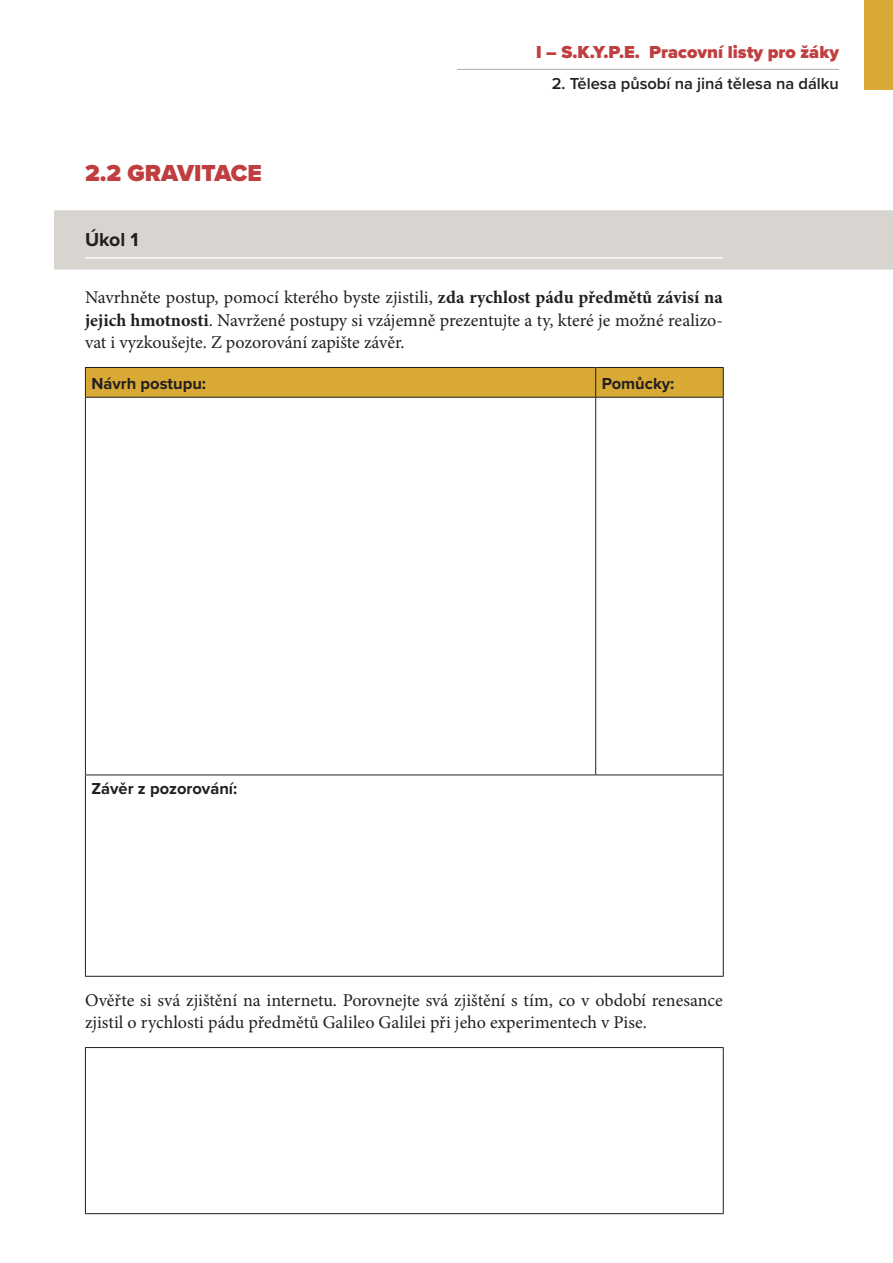
<style>
.page{position:relative;width:893px;height:1263px;background:#fff}
.page>*{position:absolute;margin:0;border:0;box-sizing:border-box;transform-origin:0 0}
.t1{font:900 24px "Proxima Nova";color:#c03e3f}
.t2{font:700 19.5px "Proxima Nova";color:#231f20}
.t3{font:18px/22.5px "Minion Pro";color:#231f20;text-align:justify}
.t4{font:900 18px "Proxima Nova";color:#c03e3f}
.t5{font:700 16.5px "Proxima Nova";color:#231f20}
.t6{font:600 16.5px "Proxima Nova";color:#231f20}
.s1{font-weight:700}
</style>
<div class="page">
<hr style="left:457px;top:69px;width:382px;height:1px;background:#b1ada7">
<div style="left:864px;top:0;width:29px;height:89px;background:#d8a935"></div>
<div style="left:54px;top:210px;width:839px;height:59px;background:#d8d4d0"></div>
<hr style="left:85px;top:257px;width:638px;height:2px;background:#fff">
<svg style="left:85px;top:367px;width:639px;height:30px;background:#cfa234"></svg>
<hr style="left:85px;top:397px;width:511px;height:1px;background:#231f20">
<hr style="left:85px;top:398px;width:1px;height:376px;background:#231f20">
<hr style="left:596px;top:397px;width:128px;height:1px;background:#231f20">
<hr style="left:595px;top:398px;width:1px;height:376px;background:#231f20">
<hr style="left:723px;top:398px;width:1px;height:376px;background:#231f20">
<hr style="left:85px;top:774px;width:511px;height:1px;background:#231f20">
<hr style="left:85px;top:775px;width:1px;height:201px;background:#231f20">
<hr style="left:596px;top:774px;width:128px;height:1px;background:#231f20">
<hr style="left:723px;top:775px;width:1px;height:201px;background:#231f20">
<hr style="left:85px;top:976px;width:511px;height:1px;background:#231f20">
<hr style="left:596px;top:976px;width:128px;height:1px;background:#231f20">
<hr style="left:85px;top:1047px;width:639px;height:1px;background:#231f20">
<hr style="left:85px;top:1048px;width:1px;height:165px;background:#231f20">
<hr style="left:723px;top:1048px;width:1px;height:165px;background:#231f20">
<hr style="left:85px;top:1213px;width:639px;height:1px;background:#231f20">
<h1 class="t1" style="left:85px;top:155px;width:178px">2.2 GRAVITACE</h1>
<p class="t2" style="left:85px;top:225px;width:55px">Úkol 1</p>
<p class="t4" style="left:536px;top:38px;width:304px">I – S.K.Y.P.E. Pracovní listy pro žáky</p>
<p class="t6" style="left:552px;top:71px;width:289px">2. Tělesa působí na jiná tělesa na dálku</p>
<p class="t3" style="left:85px;top:286px;width:639px">Navrhněte postup, pomocí kterého byste zjistili, <span class="s1">zda rychlost pádu předmětů závisí na jejich hmotnosti</span>. Navržené postupy si vzájemně prezentujte a ty, které je možné realizo&shy;vat i vyzkoušejte. Z pozorování zapište závěr.</p>
<p class="t5" style="left:91px;top:371px;width:116px">Návrh postupu:</p>
<p class="t5" style="left:602px;top:371px;width:74px">Pomůcky:</p>
<p class="t5" style="left:91px;top:776px;width:147px">Závěr z pozorování:</p>
<p class="t3" style="left:85px;top:989px;width:639px">Ověřte si svá zjištění na internetu. Porovnejte svá zjištění s tím, co v období renesance zjistil o rychlosti pádu předmětů Galileo Galilei při jeho experimentech v Pise.</p>
</div>
